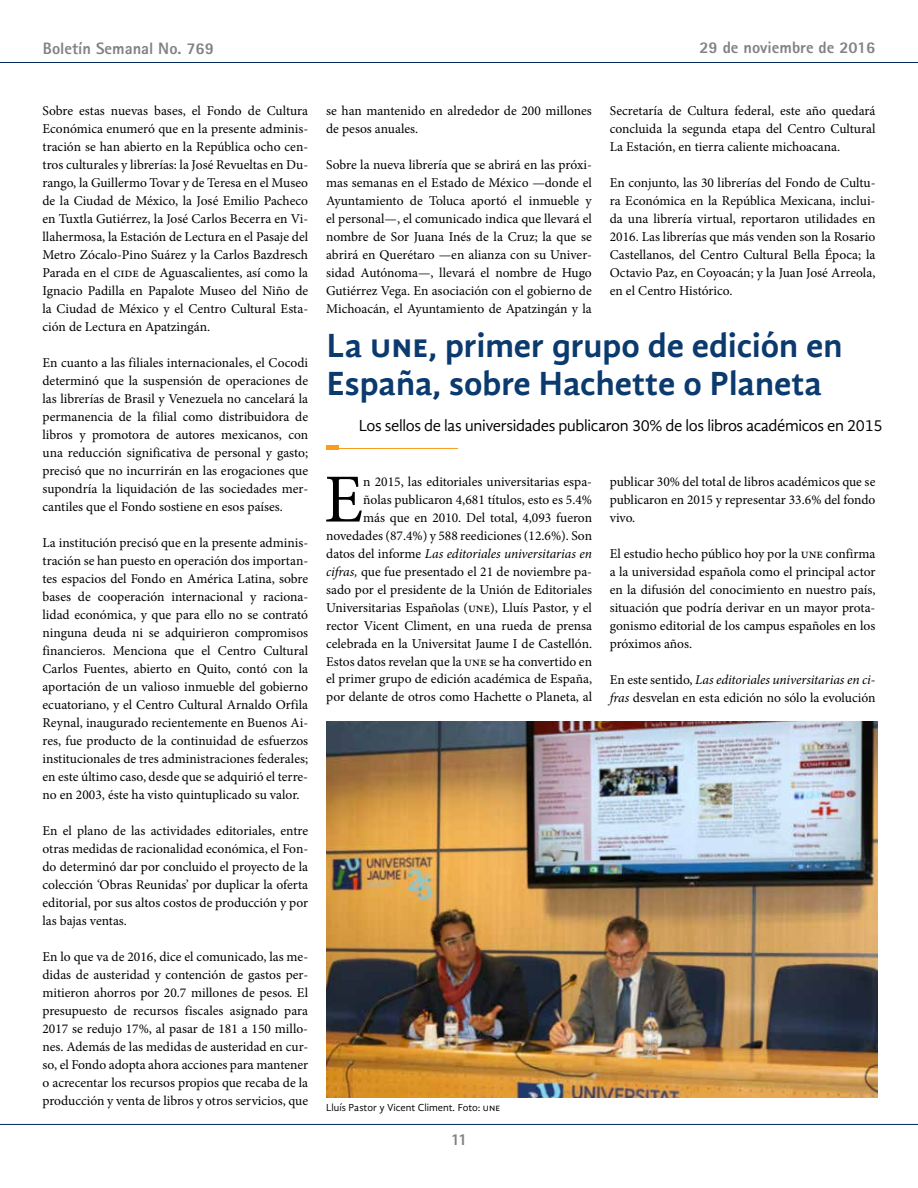
<style>
.page{position:relative;width:918px;height:1188px;background:#fff}
.page>*{position:absolute;margin:0;border:0;box-sizing:border-box;transform-origin:0 0}
.t1{font:68.85px "Minion Pro";color:#000}
.t2{font:700 34.5px/37.5px "Gandhi Sans";color:#0a3a6e}
.t3{font:16.5px "Gandhi Sans";letter-spacing:-.02em;color:#000}
.t4{font:800 16.5px "Rotis Sans Serif";color:#808285}
.t5{font:13.5px/18px "Minion Pro";letter-spacing:-.005em;color:#000;text-align:justify}
.t6{font:10.5px "Gandhi Sans";color:#000}
.s1{font-style:italic}
</style>
<div class="page">
<hr style="left:0;top:62px;width:918px;height:1px;background:#00295c">
<hr style="left:0;top:1124px;width:918px;height:1px;background:#00295c">
<hr style="left:326px;top:448px;width:132px;height:1px;background:#f99d1c">
<hr style="left:326px;top:445px;width:12px;height:4px;background:#f99d1c">
<img style="left:326px;top:721px;width:551px;height:376px">
<p class="t4" style="left:43px;top:38px;width:173px">Boletín Semanal No. 769</p>
<p class="t4" style="left:699px;top:37px;width:178px">29 de noviembre de 2016</p>
<p class="t5" style="left:43px;top:102px;width:267px">Sobre estas nuevas bases, el Fondo de Cultura Económica enumeró que en la presente adminis&shy;tración se han abierto en la República ocho cen&shy;tros culturales y librerías: la José Revueltas en Du&shy;rango, la Guillermo Tovar y de Teresa en el Museo de la Ciudad de México, la José Emilio Pacheco en Tuxtla Gutiérrez, la José Carlos Becerra en Vi&shy;llahermosa, la Estación de Lectura en el Pasaje del Metro Zócalo-Pino Suárez y la Carlos Bazdresch Parada en el cide de Aguascalientes, así como la Ignacio Padilla en Papalote Museo del Niño de la Ciudad de México y el Centro Cultural Esta&shy;ción de Lectura en Apatzingán.</p>
<p class="t5" style="left:43px;top:354px;width:267px">En cuanto a las filiales internacionales, el Cocodi determinó que la suspensión de operaciones de las librerías de Brasil y Venezuela no cancelará la permanencia de la filial como distribuidora de libros y promotora de autores mexicanos, con una reducción significativa de personal y gasto; precisó que no incurrirán en las erogaciones que supondría la liquidación de las sociedades mer&shy;cantiles que el Fondo sostiene en esos países.</p>
<p class="t5" style="left:43px;top:534px;width:267px">La institución precisó que en la presente adminis&shy;tración se han puesto en operación dos importan&shy;tes espacios del Fondo en América Latina, sobre bases de cooperación internacional y raciona&shy;lidad económica, y que para ello no se contrató ninguna deuda ni se adquirieron compromisos financieros. Menciona que el Centro Cultural Carlos Fuentes, abierto en Quito, contó con la aportación de un valioso inmueble del gobierno ecuatoriano, y el Centro Cultural Arnaldo Orfila Reynal, inaugurado recientemente en Buenos Ai&shy;res, fue producto de la continuidad de esfuerzos institucionales de tres administraciones federales; en este último caso, desde que se adquirió el terre&shy;no en 2003, éste ha visto quintuplicado su valor.</p>
<p class="t5" style="left:43px;top:822px;width:267px">En el plano de las actividades editoriales, entre otras medidas de racionalidad económica, el Fon&shy;do determinó dar por concluido el proyecto de la colección ‘Obras Reunidas’ por duplicar la oferta editorial, por sus altos costos de producción y por las bajas ventas.</p>
<p class="t5" style="left:43px;top:948px;width:267px">En lo que va de 2016, dice el comunicado, las me&shy;didas de austeridad y contención de gastos per&shy;mitieron ahorros por 20.7 millones de pesos. El presupuesto de recursos fiscales asignado para 2017 se redujo 17%, al pasar de 181 a 150 millo&shy;nes. Además de las medidas de austeridad en cur&shy;so, el Fondo adopta ahora acciones para mantener o acrecentar los recursos propios que recaba de la producción y venta de libros y otros servicios, que</p>
<p class="t5" style="left:326px;top:102px;width:267px">se han mantenido en alrededor de 200 millones de pesos anuales.</p>
<p class="t5" style="left:326px;top:156px;width:267px">Sobre la nueva librería que se abrirá en las próxi&shy;mas semanas en el Estado de México —donde el Ayuntamiento de Toluca aportó el inmueble y el personal—, el comunicado indica que llevará el nombre de Sor Juana Inés de la Cruz; la que se abrirá en Querétaro —en alianza con su Univer&shy;sidad Autónoma—, llevará el nombre de Hugo Gutiérrez Vega. En asociación con el gobierno de Michoacán, el Ayuntamiento de Apatzingán y la</p>
<p class="t5" style="left:610px;top:102px;width:267px">Secretaría de Cultura federal, este año quedará concluida la segunda etapa del Centro Cultural La Estación, en tierra caliente michoacana.</p>
<p class="t5" style="left:610px;top:174px;width:267px">En conjunto, las 30 librerías del Fondo de Cultu&shy;ra Económica en la República Mexicana, inclui&shy;da una librería virtual, reportaron utilidades en 2016. Las librerías que más venden son la Rosario Castellanos, del Centro Cultural Bella Época; la Octavio Paz, en Coyoacán; y la Juan José Arreola, en el Centro Histórico.</p>
<h2 class="t2" style="left:327px;top:327px;width:517px">La une, primer grupo de edición en<br>España, sobre Hachette o Planeta</h2>
<p class="t3" style="left:359px;top:416px;width:525px">Los sellos de las universidades publicaron 30% de los libros académicos en 2015</p>
<p class="t5" style="left:326px;top:472px;width:267px;text-align:right">n 2015, las editoriales universitarias espa-<br>ñolas publicaron 4,681 títulos, esto es 5.4%<br>más que en 2010. Del total, 4,093 fueron novedades (87.4%) y 588 reediciones (12.6%). Son datos del informe <span class="s1">Las editoriales universitarias en cifras,</span> que fue presentado el 21 de noviembre pa&shy;sado por el presidente de la Unión de Editoriales Universitarias Españolas (une), Lluís Pastor, y el rector Vicent Climent, en una rueda de prensa celebrada en la Universitat Jaume I de Castellón.<br>Estos datos revelan que la une se ha convertido en el primer grupo de edición académica de España, por delante de otros como Hachette o Planeta, al</p>
<h1 class="t1" style="left:324px;top:453px;width:41px">E</h1>
<p class="t5" style="left:610px;top:472px;width:267px">publicar 30% del total de libros académicos que se publicaron en 2015 y representar 33.6% del fondo vivo.</p>
<p class="t5" style="left:610px;top:544px;width:267px">El estudio hecho público hoy por la une confirma a la universidad española como el principal actor en la difusión del conocimiento en nuestro país, situación que podría derivar en un mayor prota&shy;gonismo editorial de los campus españoles en los próximos años.</p>
<p class="t5" style="left:610px;top:670px;width:267px">En este sentido, <span class="s1">Las editoriales universitarias en ci&shy;fras</span> desvelan en esta edición no sólo la evolución</p>
<p class="t6" style="left:326px;top:1102px;width:176px">Lluís Pastor y Vicent Climent. Foto: une</p>
<p class="t4" style="left:451px;top:1129px;width:18px">11</p>
</div>
